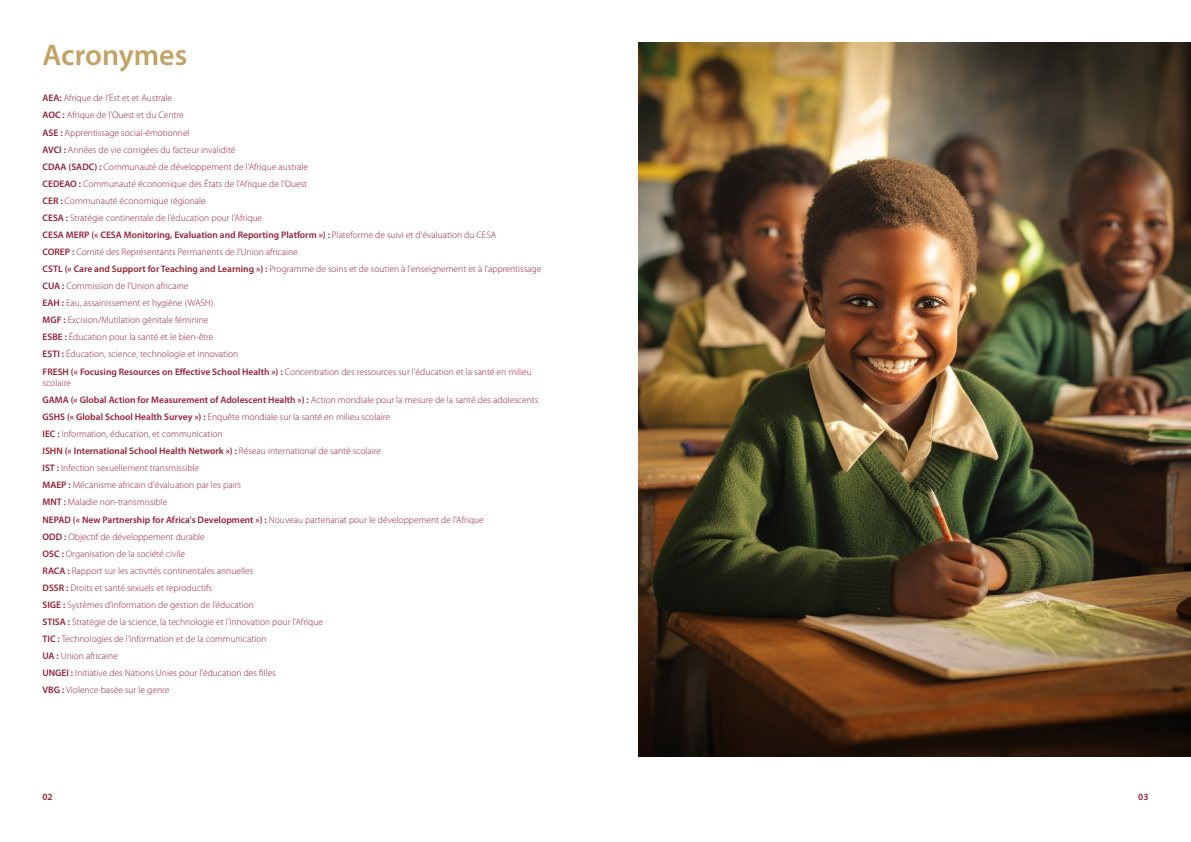
<style>
.page{position:relative;width:1191px;height:842px;background:#fff}
.page>*{position:absolute;margin:0;border:0;box-sizing:border-box;transform-origin:0 0}
.Heading_1{font:600 30px "Myriad Pro";color:#c2a364}
.t1{font:300 9.5px/11.4px "Myriad Pro";color:#951e38}
.t2{font:600 9.5px "Myriad Pro";color:#951e38}
.s1{font-weight:600}
.s2{font-weight:300}
</style>
<div class="page">
<img style="left:638px;top:43px;width:553px;height:714px">
<p class="Heading_1" style="left:43px;top:36px;width:146px">Acronymes</p>
<p class="t1" style="left:43px;top:93px;width:131px"><span class="s1">AEA:</span> Afrique de l’Est et et Australe</p>
<p class="t1" style="left:43px;top:110px;width:143px"><span class="s1">AOC :</span> Afrique de l’Ouest et du Centre</p>
<p class="t1" style="left:43px;top:127px;width:149px"><span class="s1">ASE :</span> Apprentissage social-émotionnel</p>
<p class="t1" style="left:43px;top:144px;width:194px"><span class="s1">AVCI :</span> Années de vie corrigées du facteur invalidité</p>
<p class="t1" style="left:43px;top:161px;width:267px"><span class="s1">CDAA (SADC) :</span> Communauté de développement de l'Afrique australe</p>
<p class="t1" style="left:43px;top:178px;width:266px"><span class="s1">CEDEAO :</span> Communauté économique des États de l'Afrique de l'Ouest</p>
<p class="t1" style="left:43px;top:195px;width:165px"><span class="s1">CER :</span> Communauté économique régionale</p>
<p class="t1" style="left:43px;top:212px;width:221px"><span class="s1">CESA :</span> Stratégie continentale de l’éducation pour l’Afrique</p>
<p class="t2" style="left:43px;top:229px;width:455px">CESA MERP (« CESA Monitoring, Evaluation and Reporting Platform ») : <span class="s2">Plateforme de suivi et d'évaluation du CESA</span></p>
<p class="t1" style="left:43px;top:246px;width:257px"><span class="s1">COREP :</span> Comité des Représentants Permanents de l'Union africaine</p>
<p class="t1" style="left:43px;top:263px;width:500px"><span class="s1">CSTL (« Care and Support for Teaching and Learning ») :</span> Programme de soins et de soutien à l'enseignement et à l'apprentissage</p>
<p class="t1" style="left:43px;top:280px;width:147px"><span class="s1">CUA :</span> Commission de l’Union africaine</p>
<p class="t1" style="left:43px;top:298px;width:172px"><span class="s1">EAH :</span> Eau, assainissement et hygiène (WASH)</p>
<p class="t1" style="left:43px;top:315px;width:167px"><span class="s1">MGF :</span> Excision/Mutilation génitale féminine</p>
<p class="t1" style="left:43px;top:332px;width:172px"><span class="s1">ESBE :</span> Éducation pour la santé et le bien-être</p>
<p class="t1" style="left:43px;top:349px;width:197px"><span class="s1">ESTI :</span> Éducation, science, technologie et innovation</p>
<p class="t1" style="left:43px;top:366px;width:491px"><span class="s1">FRESH (« Focusing Resources on Effective School Health ») :</span> Concentration des ressources sur l'éducation et la santé en milieu scolaire</p>
<p class="t2" style="left:43px;top:394px;width:497px">GAMA (« Global Action for Measurement of Adolescent Health ») : <span class="s2">Action mondiale pour la mesure de la santé des adolescents</span></p>
<p class="t1" style="left:43px;top:411px;width:349px"><span class="s1">GSHS (« Global School Health Survey ») :</span> Enquête mondiale sur la santé en milieu scolaire</p>
<p class="t1" style="left:43px;top:428px;width:181px"><span class="s1">IEC :</span> Information, éducation, et communication</p>
<p class="t2" style="left:43px;top:445px;width:340px">ISHN (« International School Health Network ») : <span class="s2">Réseau international de santé scolaire</span></p>
<p class="t1" style="left:43px;top:463px;width:158px"><span class="s1">IST :</span> Infection sexuellement transmissible</p>
<p class="t1" style="left:43px;top:480px;width:200px"><span class="s1">MAEP :</span> Mécanisme africain d'évaluation par les pairs</p>
<p class="t1" style="left:43px;top:497px;width:126px"><span class="s1">MNT :</span> Maladie non-transmissible</p>
<p class="t1" style="left:43px;top:514px;width:443px"><span class="s1">NEPAD (« New Partnership for Africa's Development ») :</span> Nouveau partenariat pour le développement de l'Afrique</p>
<p class="t1" style="left:43px;top:531px;width:164px"><span class="s1">ODD :</span> Objectif de développement durable</p>
<p class="t1" style="left:43px;top:548px;width:144px"><span class="s1">OSC :</span> Organisation de la société civile</p>
<p class="t1" style="left:43px;top:565px;width:212px"><span class="s1">RACA :</span> Rapport sur les activités continentales annuelles</p>
<p class="t1" style="left:43px;top:582px;width:171px"><span class="s1">DSSR :</span> Droits et santé sexuels et reproductifs</p>
<p class="t1" style="left:43px;top:599px;width:213px"><span class="s1">SIGE :</span> Systèmes d’information de gestion de l’éducation</p>
<p class="t1" style="left:43px;top:616px;width:282px"><span class="s1">STISA :</span> Stratégie de la science, la technologie et l’innovation pour l’Afrique</p>
<p class="t1" style="left:43px;top:633px;width:225px"><span class="s1">TIC :</span> Technologies de l’information et de la communication</p>
<p class="t1" style="left:43px;top:650px;width:77px"><span class="s1">UA :</span> Union africaine</p>
<p class="t1" style="left:43px;top:667px;width:235px"><span class="s1">UNGEI :</span> Initiative des Nations Unies pour l'éducation des filles</p>
<p class="t1" style="left:43px;top:684px;width:128px"><span class="s1">VBG :</span> Violence basée sur le genre</p>
<p class="t2" style="left:43px;top:791px;width:12px">02</p>
<p class="t2" style="left:1138px;top:791px;width:12px">03</p>
</div>
